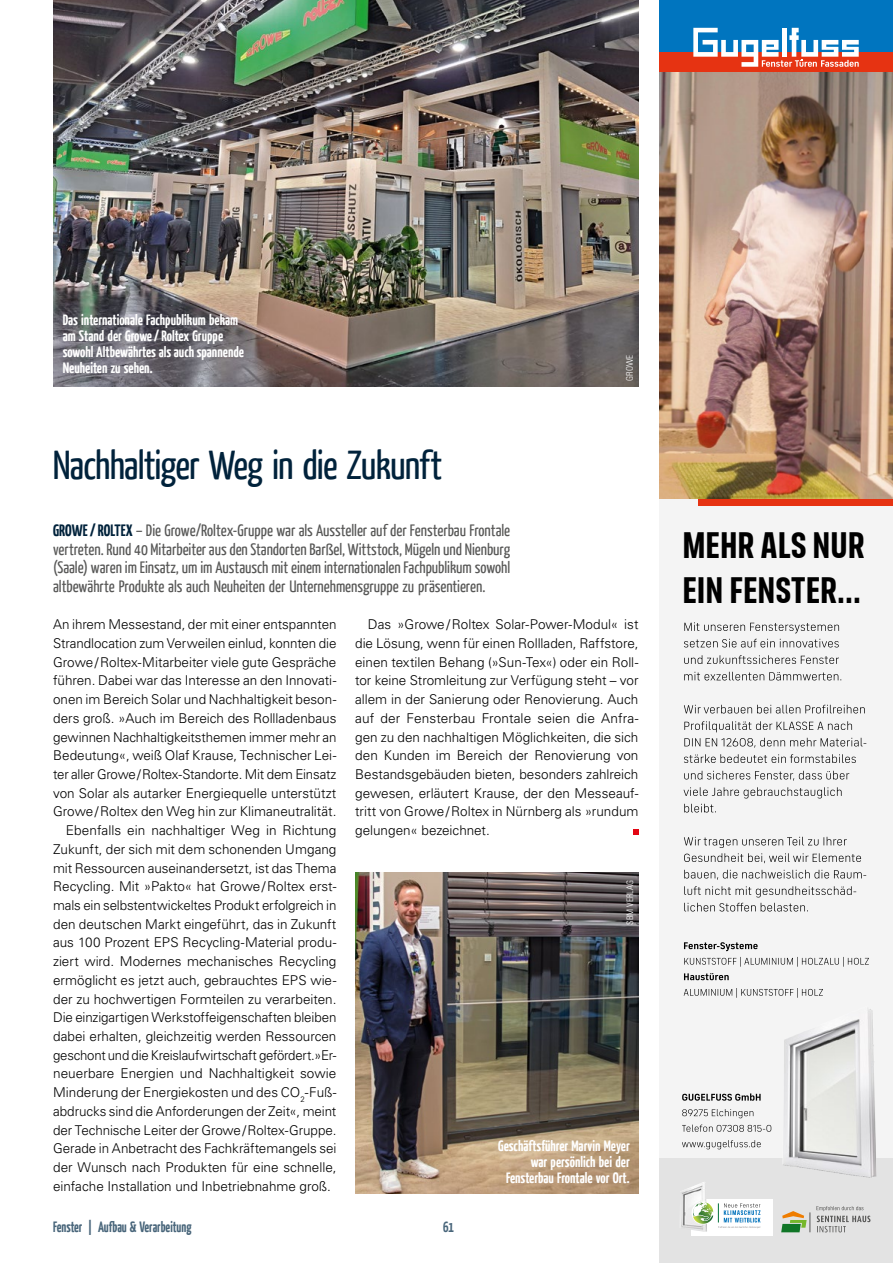
<style>
.page{position:relative;width:893px;height:1263px;background:#fff}
.page>*{position:absolute;margin:0;border:0;box-sizing:border-box;transform-origin:0 0}
.t1{font:40.5px "Yanone Kaffeesatz";letter-spacing:-.025em;color:#00223b}
.t2{font:700 37.5px/45px "FS Industrie Cd";color:#000}
.t3{font:16.5px/18.8px "Yanone Kaffeesatz";letter-spacing:-.005em;color:#575756;text-align:justify}
.t4{font:700 15px/16.2px "Yanone Kaffeesatz";color:#fff}
.t5{font:700 15px "Yanone Kaffeesatz";color:#48657a;scale:.91 1}
.t6{font:300 13.5px/18.8px "Univers LT Std";letter-spacing:-.005em;color:#000;text-align:justify}
.t7{font:300 condensed 9px "Univers LT Std";color:#fff}
.s1{font-weight:700;color:#00223b}
</style>
<div class="page">
<img style="left:355px;top:872px;width:283px;height:322px">
<img style="left:53px;top:0;width:585px;height:386px">
<svg style="left:633px;top:829px;width:5px;height:6px"></svg>
<div style="left:659px;top:426px;width:234px;height:732px;background:#f4f4f4"></div>
<div style="left:659px;top:0;width:234px;height:52px;background:#0075bf"></div>
<div style="left:659px;top:52px;width:234px;height:20px;background:#e63312"></div>
<svg style="left:693px;top:28px;width:166px;height:39px"></svg>
<div style="left:699px;top:499px;width:194px;height:7px;background:#e63312"></div>
<div style="left:659px;top:1158px;width:234px;height:105px;background:#e3e3e3"></div>
<svg style="left:684px;top:903px;width:124px;height:8px"></svg>
<svg style="left:684px;top:886px;width:172px;height:11px"></svg>
<svg style="left:684px;top:870px;width:182px;height:10px"></svg>
<svg style="left:684px;top:837px;width:177px;height:26px"></svg>
<svg style="left:684px;top:804px;width:32px;height:8px"></svg>
<svg style="left:683px;top:787px;width:159px;height:11px"></svg>
<svg style="left:684px;top:771px;width:165px;height:10px"></svg>
<svg style="left:684px;top:754px;width:172px;height:9px"></svg>
<svg style="left:684px;top:738px;width:182px;height:10px"></svg>
<svg style="left:684px;top:721px;width:168px;height:11px"></svg>
<svg style="left:684px;top:705px;width:181px;height:8px"></svg>
<svg style="left:684px;top:672px;width:157px;height:8px"></svg>
<svg style="left:684px;top:655px;width:155px;height:9px"></svg>
<svg style="left:684px;top:639px;width:155px;height:8px"></svg>
<svg style="left:684px;top:622px;width:155px;height:11px"></svg>
<svg style="left:684px;top:988px;width:139px;height:10px"></svg>
<svg style="left:684px;top:973px;width:45px;height:7px"></svg>
<svg style="left:684px;top:957px;width:185px;height:10px"></svg>
<svg style="left:684px;top:942px;width:74px;height:9px"></svg>
<svg style="left:682px;top:1140px;width:79px;height:9px"></svg>
<svg style="left:682px;top:1124px;width:89px;height:8px"></svg>
<svg style="left:682px;top:1109px;width:71px;height:9px"></svg>
<svg style="left:682px;top:1093px;width:79px;height:8px"></svg>
<div style="left:692px;top:1199px;width:81px;height:37px;background:#fff"></div>
<img style="left:690px;top:1182px;width:14px;height:6px">
<svg style="left:693px;top:1202px;width:68px;height:26px"></svg>
<svg style="left:781px;top:1206px;width:89px;height:26px"></svg>
<img style="left:783px;top:1009px;width:94px;height:169px">
<img style="left:659px;top:72px;width:234px;height:427px">
<p class="t4" style="left:63px;top:311px;width:183px">Das internationale Fachpublikum bekam am Stand der Growe/Roltex Gruppe sowohl Altbewährtes als auch spannende Neuheiten zu sehen.</p>
<h1 class="t1" style="left:53px;top:439px;width:391px">Nachhaltiger Weg in die Zukunft</h1>
<p class="t3" style="left:53px;top:520px;width:459px"><span class="s1">GROWE/ROLTEX</span> – Die Growe/Roltex-Gruppe war als Aussteller auf der Fensterbau Frontale vertreten. Rund 40 Mitarbeiter aus den Standorten Barßel, Wittstock, Mügeln und Nienburg (Saale) waren im Einsatz, um im Austausch mit einem internationalen Fachpublikum sowohl altbewährte Produkte als auch Neuheiten der Unternehmensgruppe zu präsentieren.</p>
<p class="t7" style="left:624px;top:381px;width:28px;rotate:-90deg">GROWE</p>
<p class="t6" style="left:53px;top:615px;width:285px">An ihrem Messestand, der mit einer entspannten</p>
<p class="t6" style="left:53px;top:634px;width:285px">Strandlocation zum Verweilen einlud, konnten die</p>
<p class="t6" style="left:53px;top:653px;width:285px">Growe/Roltex-Mitarbeiter viele gute Gespräche</p>
<p class="t6" style="left:53px;top:671px;width:285px">führen. Dabei war das Interesse an den Innovati-</p>
<p class="t6" style="left:53px;top:690px;width:285px">onen im Bereich Solar und Nachhaltigkeit beson-</p>
<p class="t6" style="left:53px;top:709px;width:285px">ders groß. »Auch im Bereich des Rollladenbaus</p>
<p class="t6" style="left:53px;top:727px;width:285px">gewinnen Nachhaltigkeitsthemen immer mehr an</p>
<p class="t6" style="left:53px;top:746px;width:285px">Bedeutung«, weiß Olaf Krause, Technischer Lei-</p>
<p class="t6" style="left:53px;top:765px;width:285px">ter aller Growe/Roltex-Standorte. Mit dem Einsatz</p>
<p class="t6" style="left:53px;top:783px;width:285px">von Solar als autarker Energiequelle unterstützt</p>
<p class="t6" style="left:53px;top:802px;width:285px">Growe/Roltex den Weg hin zur Klimaneutralität.</p>
<p class="t6" style="left:66px;top:821px;width:272px">Ebenfalls ein nachhaltiger Weg in Richtung</p>
<p class="t6" style="left:53px;top:840px;width:285px">Zukunft, der sich mit dem schonenden Umgang</p>
<p class="t6" style="left:53px;top:858px;width:285px">mit Ressourcen auseinandersetzt, ist das Thema</p>
<p class="t6" style="left:53px;top:877px;width:285px">Recycling. Mit »Pakto« hat Growe/Roltex erst-</p>
<p class="t6" style="left:53px;top:896px;width:285px">mals ein selbstentwickeltes Produkt erfolgreich in</p>
<p class="t6" style="left:53px;top:914px;width:285px">den deutschen Markt eingeführt, das in Zukunft</p>
<p class="t6" style="left:53px;top:933px;width:285px">aus 100 Prozent EPS Recycling-Material produ-</p>
<p class="t6" style="left:53px;top:952px;width:285px">ziert wird. Modernes mechanisches Recycling</p>
<p class="t6" style="left:53px;top:971px;width:285px">ermöglicht es jetzt auch, gebrauchtes EPS wie-</p>
<p class="t6" style="left:53px;top:989px;width:285px">der zu hochwertigen Formteilen zu verarbeiten.</p>
<p class="t6" style="left:53px;top:1008px;width:285px">Die einzigartigen Werkstoffeigenschaften bleiben</p>
<p class="t6" style="left:53px;top:1027px;width:285px">dabei erhalten, gleichzeitig werden Ressourcen</p>
<p class="t6" style="left:53px;top:1045px;width:285px">geschont und die Kreislaufwirtschaft gefördert.»Er-</p>
<p class="t6" style="left:53px;top:1064px;width:285px">neuerbare Energien und Nachhaltigkeit sowie</p>
<p class="t6" style="left:53px;top:1083px;width:285px">Minderung der Energiekosten und des CO<sub>2</sub>-Fuß-</p>
<p class="t6" style="left:53px;top:1102px;width:285px">abdrucks sind die Anforderungen der Zeit«, meint</p>
<p class="t6" style="left:53px;top:1120px;width:285px">der Technische Leiter der Growe/ -Roltex-Gruppe.</p>
<p class="t6" style="left:53px;top:1139px;width:285px">Gerade in Anbetracht des Fachkräftemangels sei</p>
<p class="t6" style="left:53px;top:1158px;width:285px">der Wunsch nach Produkten für eine schnelle,</p>
<p class="t6" style="left:53px;top:1176px;width:279px">einfache Installation und Inbetriebnahme groß.</p>
<p class="t6" style="left:355px;top:615px;width:285px;text-indent:13px">Das »Growe/Roltex Solar-Power-Modul« ist die Lösung, wenn für einen Rollladen, Raffstore, einen textilen Behang (»Sun-Tex«) oder ein Roll&shy;tor keine Stromleitung zur Verfügung steht – vor allem in der Sanierung oder Renovierung. Auch auf der Fensterbau Frontale seien die Anfra&shy;gen zu den nachhaltigen Möglichkeiten, die sich den Kunden im Bereich der Renovierung von Bestandsgebäuden bieten, besonders zahlreich gewesen, erläutert Krause, der den Messeauf&shy;tritt von Growe/Roltex in Nürnberg als »rundum gelungen« bezeichnet.</p>
<p class="t7" style="left:624px;top:924px;width:46px;rotate:-90deg">SBM VERLAG</p>
<p class="t4" style="left:498px;top:1137px;width:133px;text-align:right">Geschäftsführer Marvin Meyer war persönlich bei der<br>Fensterbau Frontale vor Ort.</p>
<p class="t5" style="left:53px;top:1217px;width:154px">Fenster | Aufbau &amp; Verarbeitung</p>
<p class="t5" style="left:443px;top:1217px;width:13px">61</p>
<h2 class="t2" style="left:682px;top:523px;width:184px">MEHR ALS NUR<br>EIN FENSTER...</h2>
</div>
